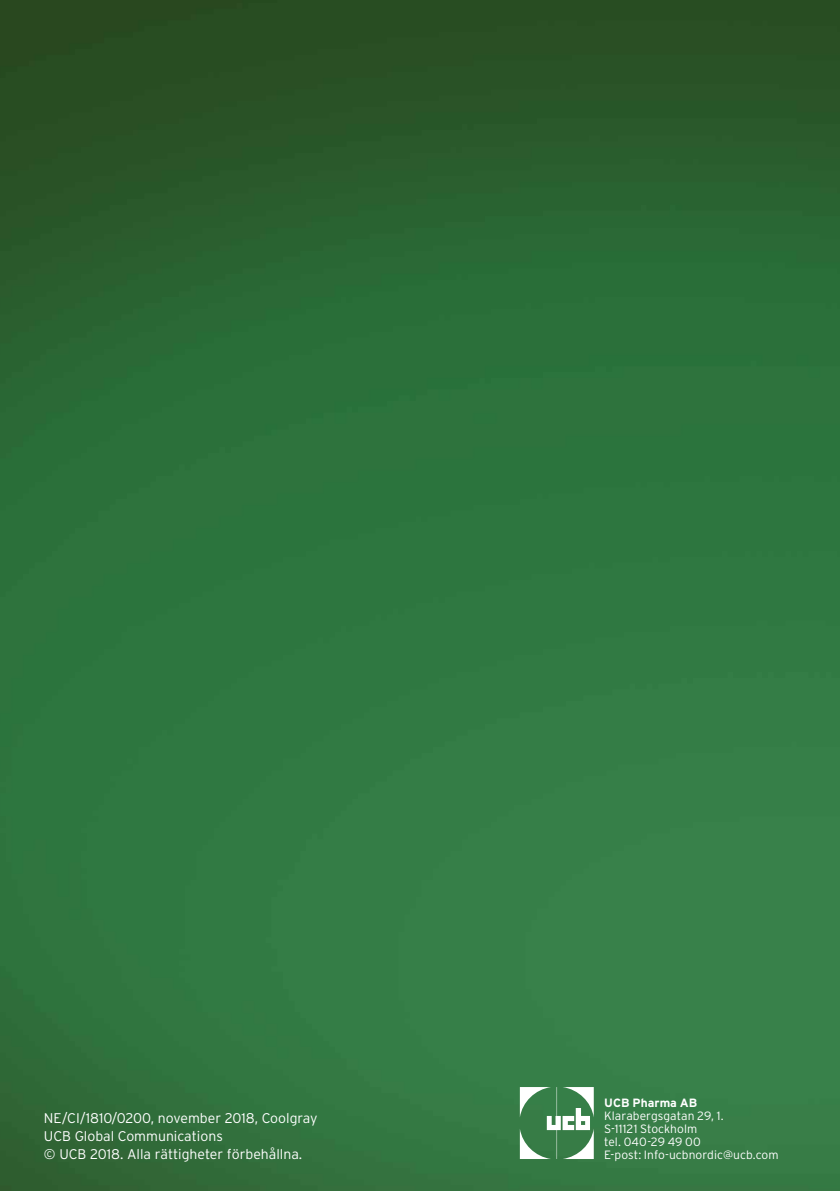
<style>
.page{position:relative;width:840px;height:1191px;background:#fff}
.page>*{position:absolute;margin:0;border:0;box-sizing:border-box;transform-origin:0 0}
.t1{font:300 14px/18px "Interstate";color:#fff}
.t2{font:300 12px/13px "Interstate";letter-spacing:.005em;color:#fff}
.t3{font:700 12px "Interstate";color:#fff}
</style>
<div class="page">
<img style="left:0;top:0;width:839px;height:1191px">
<svg style="left:519px;top:1087px;width:74px;height:72px"></svg>
<p class="t1" style="left:44px;top:1109px;width:275px">NE/CI/1810/0200, november 2018, Coolgray<br>UCB Global Communications<br>© UCB 2018. Alla rättigheter förbehållna.</p>
<p class="t3" style="left:603px;top:1095px;width:95px">UCB Pharma AB</p>
<p class="t2" style="left:603px;top:1109px;width:176px">Klarabergsgatan 29, 1.<br>S-11121 Stockholm<br>tel. 040-29 49 00<br>E-post: Info-ucbnordic@ucb.com</p>
</div>
